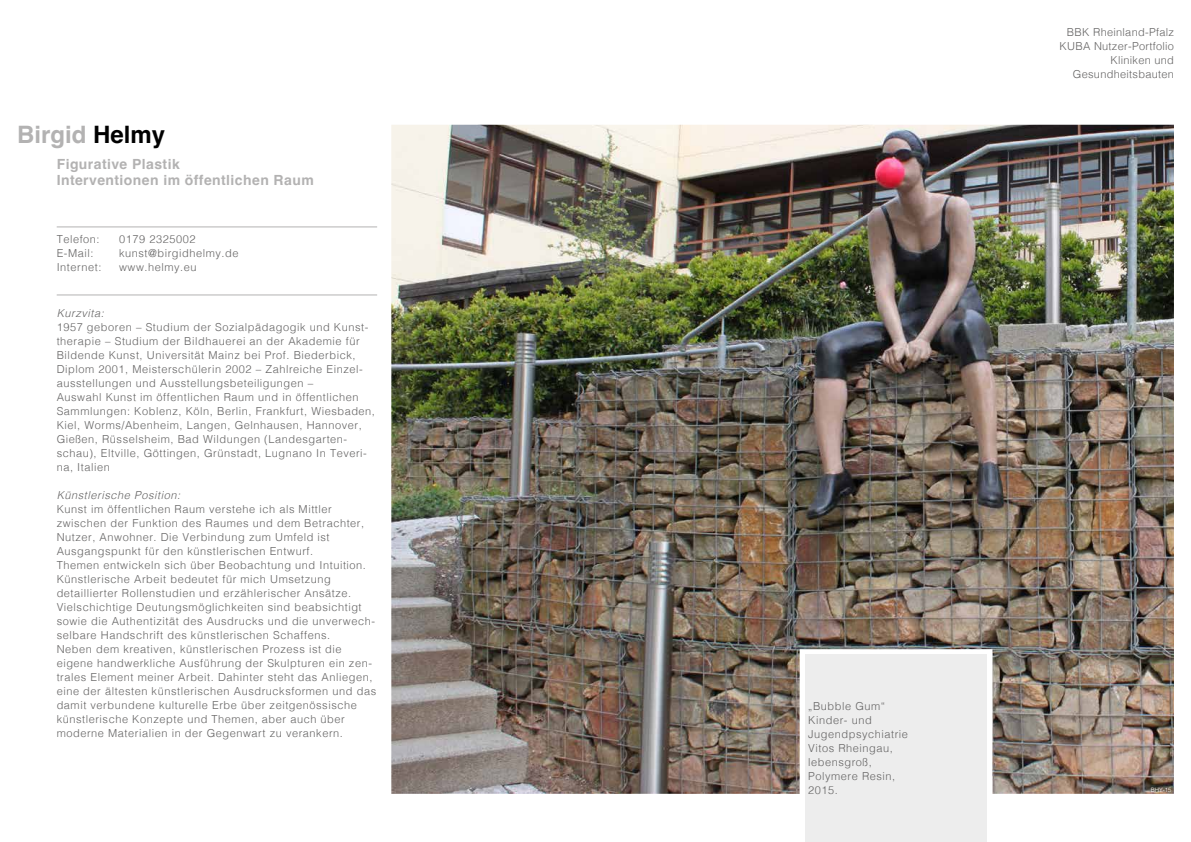
<style>
.page{position:relative;width:1191px;height:842px;background:#fff}
.page>*{position:absolute;margin:0;border:0;box-sizing:border-box;transform-origin:0 0}
.t1{font:700 24px "Helvetica";color:#b3b2b2}
.t2{font:700 14px/16px "Helvetica";letter-spacing:.03em;color:#b3b2b2}
.t3{font:300 11px/14px "Helvetica";letter-spacing:.05em;color:#646363}
.t4{font:300 11px/14px "Helvetica";letter-spacing:.025em;color:#646363;text-align:right}
.t5{font:italic 300 11px "Helvetica";letter-spacing:.05em;color:#646363}
.t6{font:300 6px "Helvetica";color:#fff}
.s1{color:#000}
</style>
<div class="page">
<img style="left:391px;top:125px;width:783px;height:669px">
<hr style="left:57px;top:227px;width:320px;height:1px;background:#b3b2b2">
<hr style="left:57px;top:295px;width:320px;height:1px;background:#b3b2b2">
<div style="left:805px;top:655px;width:181px;height:187px;background:#ededed"></div>
<h1 class="t1" style="left:17px;top:120px;width:150px">Birgid <span class="s1">Helmy</span></h1>
<p class="t2" style="left:57px;top:158px;width:258px">Figurative Plastik<br>Interventionen im öffentlichen Raum</p>
<p class="t3" style="left:57px;top:232px;width:46px">Telefon:<br>E-Mail:<br>Internet:</p>
<p class="t3" style="left:119px;top:232px;width:121px">0179 2325002 kunst@birgidhelmy.de www.helmy.eu</p>
<p class="t5" style="left:57px;top:304px;width:49px">Kurzvita:</p>
<p class="t3" style="left:57px;top:319px;width:320px">1957 geboren – Studium der Sozialpädagogik und Kunst&shy;therapie – Studium der Bildhauerei an der Akademie für Bildende Kunst, Universität Mainz bei Prof. Biederbick, Diplom 2001, Meisterschülerin 2002 – Zahlreiche Einzel&shy;ausstellungen und Ausstellungsbeteiligungen –<br>Auswahl Kunst im öffentlichen Raum und in öffentlichen Sammlungen: Koblenz, Köln, Berlin, Frankfurt, Wiesbaden, Kiel, Worms/Abenheim, Langen, Gelnhausen, Hannover, Gießen, Rüsselsheim, Bad Wildungen (Landesgarten&shy;schau), Eltville, Göttingen, Grünstadt, Lugnano In Teveri&shy;na, Italien</p>
<p class="t5" style="left:57px;top:486px;width:125px">Künstlerische Position:</p>
<p class="t3" style="left:57px;top:501px;width:321px">Kunst im öffentlichen Raum verstehe ich als Mittler zwischen der Funktion des Raumes und dem Betrachter, Nutzer, Anwohner. Die Verbindung zum Umfeld ist Ausgangspunkt für den künstlerischen Entwurf.<br>Themen entwickeln sich über Beobachtung und Intuition.<br>Künstlerische Arbeit bedeutet für mich Umsetzung detaillierter Rollenstudien und erzählerischer Ansätze.<br>Vielschichtige Deutungsmöglichkeiten sind beabsichtigt sowie die Authentizität des Ausdrucks und die unverwech&shy;selbare Handschrift des künstlerischen Schaffens.<br>Neben dem kreativen, künstlerischen Prozess ist die eigene handwerkliche Ausführung der Skulpturen ein zen&shy;trales Element meiner Arbeit. Dahinter steht das Anliegen, eine der ältesten künstlerischen Ausdrucksformen und das damit verbundene kulturelle Erbe über zeitgenössische künstlerische Konzepte und Themen, aber auch über moderne Materialien in der Gegenwart zu verankern.</p>
<p class="t4" style="left:1059px;top:25px;width:116px">BBK Rheinland-Pfalz<br>KUBA Nutzer-Portfolio<br>Kliniken und<br>Gesundheitsbauten</p>
<p class="t3" style="left:808px;top:699px;width:101px">„Bubble Gum“<br>Kinder- und<br>Jugendpsychiatrie<br>Vitos Rheingau, lebensgroß,<br>Polymere Resin,<br>2015.</p>
<p class="t6" style="left:1151px;top:785px;width:22px">BHY-15</p>
</div>
